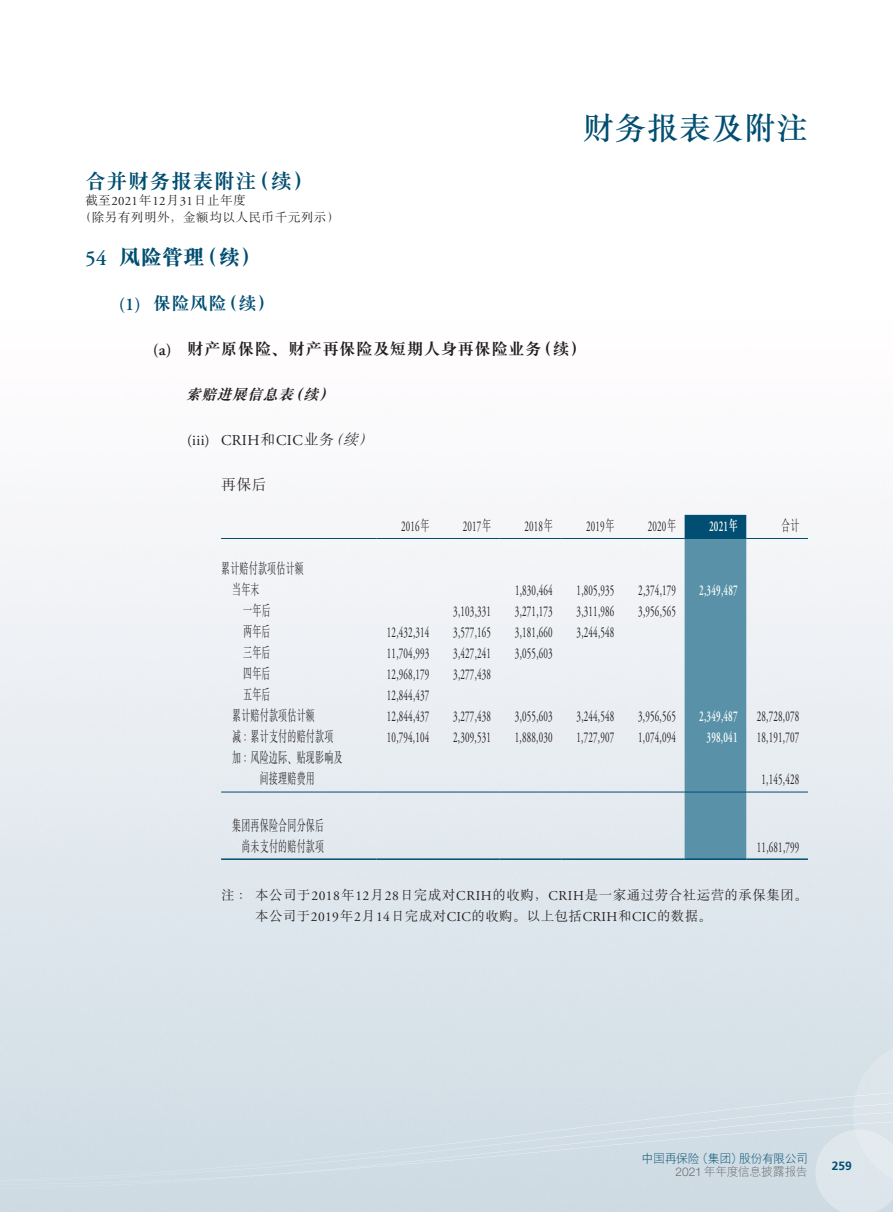
<style>
.page{position:relative;width:893px;height:1212px;background:#fff}
.page>*{position:absolute;margin:0;border:0;box-sizing:border-box;transform-origin:0 0}
.t1{font:500 31.5px "M Sung PRC";letter-spacing:.025em;color:#004e71}
.t2{font:700 21px "M Sung PRC";letter-spacing:.025em;color:#004e71}
.t3{font:800 21px "M Sung PRC";color:#004e71}
.t4{font:700 18px "M Sung PRC";color:#004e71}
.t5{font:700 16.5px "M Sung PRC";letter-spacing:.025em;color:#231f20}
.t6{font:15px "Adobe Garamond Pro";letter-spacing:.025em;color:#231f20;scale:.6 1}
.t7{font:300 15px/21px "M Sung PRC";letter-spacing:.025em;color:#231f20;scale:.6 1}
.t8{font:600 15px "Adobe Garamond Pro";letter-spacing:.025em;color:#fff;scale:.6 1}
.t9{font:15px "Adobe Garamond Pro";letter-spacing:.025em;color:#231f20}
.t10{font:italic 700 15px "M Sung PRC";color:#231f20}
.t11{font:300 15px "M Sung PRC";letter-spacing:.025em;color:#231f20}
.t12{font:300 13.5px/21px "M Sung PRC";letter-spacing:.035em;color:#231f20}
.t13{font:300 12.75px/16.5px "M Sung PRC";letter-spacing:.025em;color:#231f20}
.t14{font:300 12px/13.5px "M Hei PRC";letter-spacing:-.04em;color:#004e71;text-align:right}
.t15{font:700 12px "Frutiger LT Std";color:#004e71}
.s1{font-family:"Adobe Garamond Pro";font-weight:400}
.s2{font-family:"Adobe Garamond Pro";font-weight:600}
.s3{font-family:"M Sung PRC";font-weight:300}
.s4{font-family:"M Sung PRC";font-weight:300;font-style:italic}
.s5{font-family:"M Sung PRC";font-weight:700}
.s6{font-family:"Helvetica Neue LT Std";color:#6c6d70}
.s7{color:#6c6d70}
</style>
<div class="page">
<div style="left:813px;top:1030px;width:80px;height:31px;background:#d7e1e8"></div>
<svg style="left:0;top:1064px;width:893px;height:148px;background:#d2dee5"></svg>
<svg style="left:685px;top:515px;width:61px;height:343px;background:#518ca4"></svg>
<hr style="left:221px;top:538px;width:155px;height:1px;background:#004e71">
<hr style="left:376px;top:538px;width:62px;height:1px;background:#004e71">
<hr style="left:438px;top:538px;width:62px;height:1px;background:#004e71">
<hr style="left:500px;top:538px;width:61px;height:1px;background:#004e71">
<hr style="left:561px;top:538px;width:62px;height:1px;background:#004e71">
<hr style="left:623px;top:538px;width:62px;height:1px;background:#004e71">
<hr style="left:685px;top:538px;width:61px;height:1px;background:#004e71">
<hr style="left:746px;top:538px;width:62px;height:1px;background:#004e71">
<hr style="left:221px;top:792px;width:155px;height:1px;background:#004e71">
<hr style="left:376px;top:792px;width:62px;height:1px;background:#004e71">
<hr style="left:438px;top:792px;width:62px;height:1px;background:#004e71">
<hr style="left:500px;top:792px;width:61px;height:1px;background:#004e71">
<hr style="left:561px;top:792px;width:62px;height:1px;background:#004e71">
<hr style="left:623px;top:792px;width:62px;height:1px;background:#004e71">
<hr style="left:685px;top:792px;width:61px;height:1px;background:#004e71">
<hr style="left:746px;top:792px;width:62px;height:1px;background:#004e71">
<hr style="left:221px;top:858px;width:155px;height:2px;background:#004e71">
<hr style="left:376px;top:858px;width:62px;height:2px;background:#004e71">
<hr style="left:438px;top:858px;width:62px;height:2px;background:#004e71">
<hr style="left:500px;top:858px;width:61px;height:2px;background:#004e71">
<hr style="left:561px;top:858px;width:62px;height:2px;background:#004e71">
<hr style="left:623px;top:858px;width:62px;height:2px;background:#004e71">
<hr style="left:685px;top:858px;width:61px;height:2px;background:#004e71">
<hr style="left:746px;top:858px;width:62px;height:2px;background:#004e71">
<h1 class="t1" style="left:583px;top:113px;width:227px">财务报表及附注</h1>
<h2 class="t2" style="left:85px;top:171px;width:230px">合并财务报表附注（续）</h2>
<p class="t13" style="left:79px;top:192px;width:263px;text-indent:6px">截至<span class="s1">2021</span>年<span class="s1">12</span>月<span class="s1">31</span>日止年度<br>（除另有列明外，金额均以人民币千元列示）</p>
<h2 class="t3" style="left:85px;top:247px;width:178px"><span class="s2">54</span> 风险管理（续）</h2>
<p class="t4" style="left:119px;top:295px;width:157px"><span class="s2">(1)</span> 保险风险（续）</p>
<p class="t5" style="left:153px;top:341px;width:435px"><span class="s2">(a)</span> 财产原保险、财产再保险及短期人身再保险业务（续）</p>
<p class="t10" style="left:186px;top:387px;width:153px">索赔进展信息表（续）</p>
<p class="t9" style="left:187px;top:432px;width:192px">(iii) CRIH<span class="s3">和</span>CIC<span class="s3">业务</span><span class="s4">（续）</span></p>
<p class="t11" style="left:221px;top:477px;width:47px">再保后</p>
<p class="t6" style="left:401px;top:517px;width:49px">2016<span class="s3">年</span></p>
<p class="t6" style="left:463px;top:517px;width:49px">2017<span class="s3">年</span></p>
<p class="t6" style="left:524px;top:517px;width:49px">2018<span class="s3">年</span></p>
<p class="t6" style="left:586px;top:517px;width:49px">2019<span class="s3">年</span></p>
<p class="t6" style="left:648px;top:517px;width:49px">2020<span class="s3">年</span></p>
<p class="t8" style="left:709px;top:517px;width:49px">2021<span class="s5">年</span></p>
<p class="t7" style="left:781px;top:514px;width:32px">合计</p>
<p class="t7" style="left:232px;top:558px;width:121px;text-indent:-11px">累计赔付款项估计额当年末</p>
<p class="t6" style="left:515px;top:581px;width:65px">1,830,464</p>
<p class="t6" style="left:577px;top:581px;width:65px">1,805,935</p>
<p class="t6" style="left:638px;top:581px;width:65px">2,374,179</p>
<p class="t8" style="left:699px;top:582px;width:66px">2,349,487</p>
<p class="t7" style="left:243px;top:600px;width:47px">一年后</p>
<p class="t6" style="left:453px;top:602px;width:65px">3,103,331</p>
<p class="t6" style="left:515px;top:602px;width:65px">3,271,173</p>
<p class="t6" style="left:577px;top:602px;width:65px">3,311,986</p>
<p class="t6" style="left:638px;top:602px;width:65px">3,956,565</p>
<p class="t7" style="left:243px;top:621px;width:47px">两年后</p>
<p class="t6" style="left:387px;top:623px;width:72px">12,432,314</p>
<p class="t6" style="left:453px;top:623px;width:65px">3,577,165</p>
<p class="t6" style="left:515px;top:623px;width:65px">3,181,660</p>
<p class="t6" style="left:577px;top:623px;width:65px">3,244,548</p>
<p class="t7" style="left:243px;top:642px;width:47px">三年后</p>
<p class="t6" style="left:387px;top:644px;width:72px">11,704,993</p>
<p class="t6" style="left:453px;top:644px;width:65px">3,427,241</p>
<p class="t6" style="left:515px;top:644px;width:65px">3,055,603</p>
<p class="t7" style="left:243px;top:663px;width:47px">四年后</p>
<p class="t6" style="left:387px;top:665px;width:72px">12,968,179</p>
<p class="t6" style="left:453px;top:665px;width:65px">3,277,438</p>
<p class="t7" style="left:243px;top:684px;width:47px">五年后</p>
<p class="t6" style="left:387px;top:686px;width:72px">12,844,437</p>
<p class="t7" style="left:232px;top:705px;width:140px">累计赔付款项估计额</p>
<p class="t6" style="left:387px;top:707px;width:72px">12,844,437</p>
<p class="t6" style="left:453px;top:707px;width:65px">3,277,438</p>
<p class="t6" style="left:515px;top:707px;width:65px">3,055,603</p>
<p class="t6" style="left:577px;top:707px;width:65px">3,244,548</p>
<p class="t6" style="left:638px;top:707px;width:65px">3,956,565</p>
<p class="t8" style="left:699px;top:708px;width:66px">2,349,487</p>
<p class="t6" style="left:757px;top:707px;width:72px">28,728,078</p>
<p class="t7" style="left:232px;top:726px;width:170px">减：累计支付的赔付款项</p>
<p class="t6" style="left:387px;top:728px;width:72px">10,794,104</p>
<p class="t6" style="left:453px;top:728px;width:65px">2,309,531</p>
<p class="t6" style="left:515px;top:728px;width:65px">1,888,030</p>
<p class="t6" style="left:577px;top:728px;width:65px">1,727,907</p>
<p class="t6" style="left:638px;top:728px;width:65px">1,074,094</p>
<p class="t8" style="left:706px;top:729px;width:53px">398,041</p>
<p class="t6" style="left:757px;top:728px;width:72px">18,191,707</p>
<p class="t7" style="left:232px;top:747px;width:186px;text-align:center">加：风险边际、贴现影响及间接理赔费用</p>
<p class="t6" style="left:761px;top:770px;width:65px">1,145,428</p>
<p class="t7" style="left:232px;top:814px;width:155px;text-align:right">集团再保险合同分保后尚未支付的赔付款项</p>
<p class="t6" style="left:757px;top:838px;width:72px">11,681,799</p>
<p class="t12" style="left:255px;top:884px;width:554px;text-indent:-34px">注：本公司于<span class="s1">2018</span>年<span class="s1">12</span>月<span class="s1">28</span>日完成对<span class="s1">CRIH</span>的收购，<span class="s1">CRIH</span>是一家通过劳合社运营的承保集团。本公司于<span class="s1">2019</span>年<span class="s1">2</span>月<span class="s1">14</span>日完成对<span class="s1">CIC</span>的收购。以上包括<span class="s1">CRIH</span>和<span class="s1">CIC</span>的数据。</p>
<p class="t14" style="left:642px;top:1151px;width:167px">中国再保险（集团）股份有限公司<br><span class="s6">2021</span> <span class="s7">年年度信息披露报告</span></p>
<p class="t15" style="left:832px;top:1159px;width:22px">259</p>
</div>
